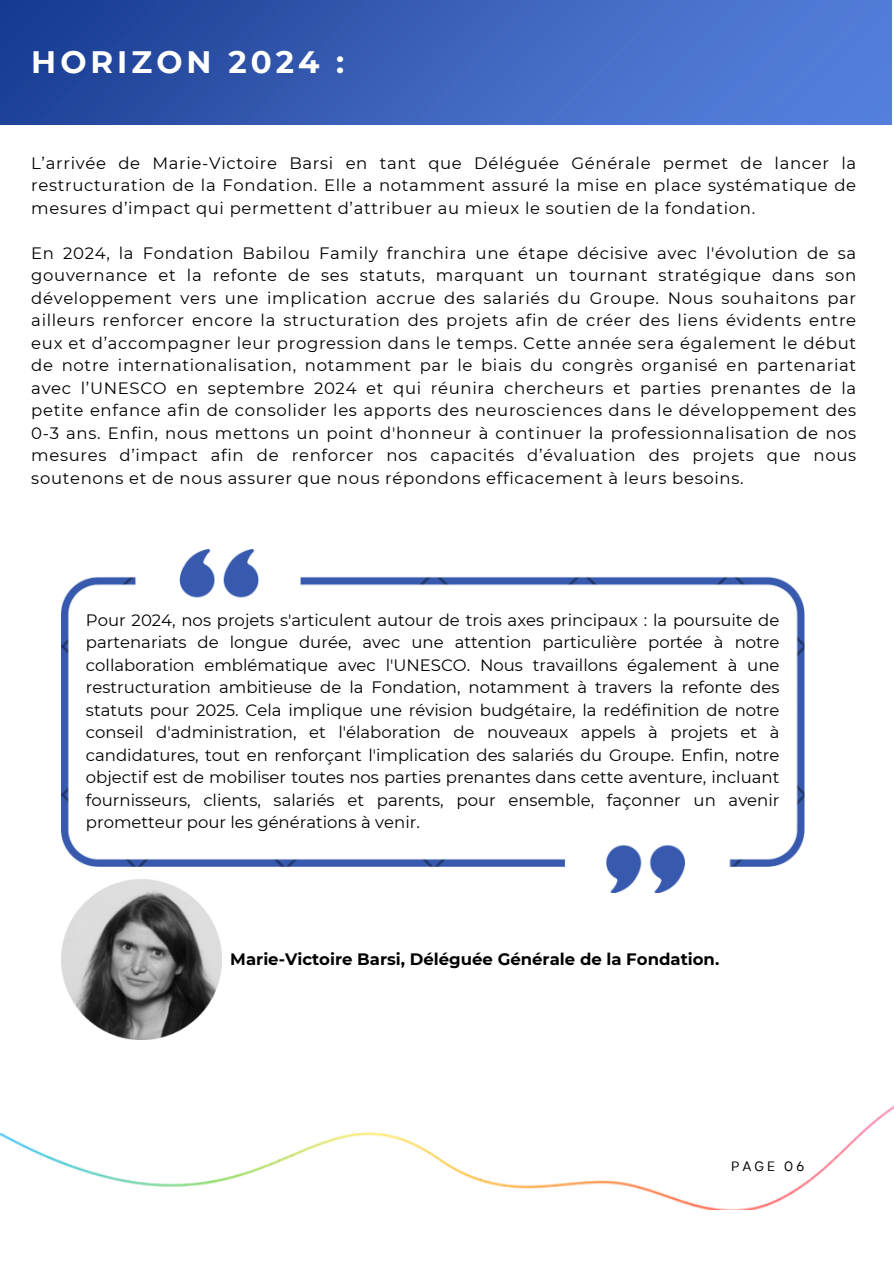
<style>
.page{position:relative;width:894px;height:1264px;background:#fff}
.page>*{position:absolute;margin:0;border:0;box-sizing:border-box;transform-origin:0 0}
.t1{font:700 30.9px "Montserrat";letter-spacing:.13em;color:#fff}
.t2{font:16.5px/22.5px "Montserrat";letter-spacing:.04em;color:#000001;text-align:justify}
.t3{font:16.5px/22.5px "Montserrat";color:#000;text-align:justify}
.t4{font:700 16.5px "Montserrat";color:#000}
.t5{font:13.5px "TT Interphases";letter-spacing:.23em;color:#000001}
</style>
<div class="page">
<img style="left:0;top:0;width:891px;height:125px">
<img style="left:0;top:1106px;width:893px;height:103px">
<img style="left:61px;top:549px;width:743px;height:343px">
<img style="left:61px;top:880px;width:160px;height:159px">
<p class="t1" style="left:31px;top:43px;width:314px">HORIZON 2024 :</p>
<h3 class="t2" style="left:31px;top:152px;width:826px">L’arrivée de Marie-Victoire Barsi en tant que Déléguée Générale permet de lancer la restructuration de la Fondation. Elle a notamment assuré la mise en place systématique de mesures d’impact qui permettent d’attribuer au mieux le soutien de la fondation.</h3>
<p class="t2" style="left:31px;top:242px;width:826px">En 2024, la Fondation Babilou Family franchira une étape décisive avec l'évolution de sa gouvernance et la refonte de ses statuts, marquant un tournant stratégique dans son développement vers une implication accrue des salariés du Groupe. Nous souhaitons par ailleurs renforcer encore la structuration des projets afin de créer des liens évidents entre eux et d’accompagner leur progression dans le temps. Cette année sera également le début de notre internationalisation, notamment par le biais du congrès organisé en partenariat avec l’UNESCO en septembre 2024 et qui réunira chercheurs et parties prenantes de la petite enfance afin de consolider les apports des neurosciences dans le développement des 0-3 ans. Enfin, nous mettons un point d'honneur à continuer la professionnalisation de nos mesures d’impact afin de renforcer nos capacités d’évaluation des projets que nous soutenons et de nous assurer que nous répondons efficacement à leurs besoins.</p>
<h3 class="t3" style="left:86px;top:608px;width:694px">Pour 2024, nos projets s'articulent autour de trois axes principaux : la poursuite de partenariats de longue durée, avec une attention particulière portée à notre collaboration emblématique avec l'UNESCO. Nous travaillons également à une restructuration ambitieuse de la Fondation, notamment à travers la refonte des statuts pour 2025. Cela implique une révision budgétaire, la redéfinition de notre conseil d'administration, et l'élaboration de nouveaux appels à projets et à candidatures, tout en renforçant l'implication des salariés du Groupe. Enfin, notre objectif est de mobiliser toutes nos parties prenantes dans cette aventure, incluant fournisseurs, clients, salariés et parents, pour ensemble, façonner un avenir prometteur pour les générations à venir.</h3>
<p class="t4" style="left:230px;top:949px;width:490px">Marie-Victoire Barsi, Déléguée Générale de la Fondation.</p>
<p class="t5" style="left:731px;top:1157px;width:74px">PAGE 06</p>
</div>
